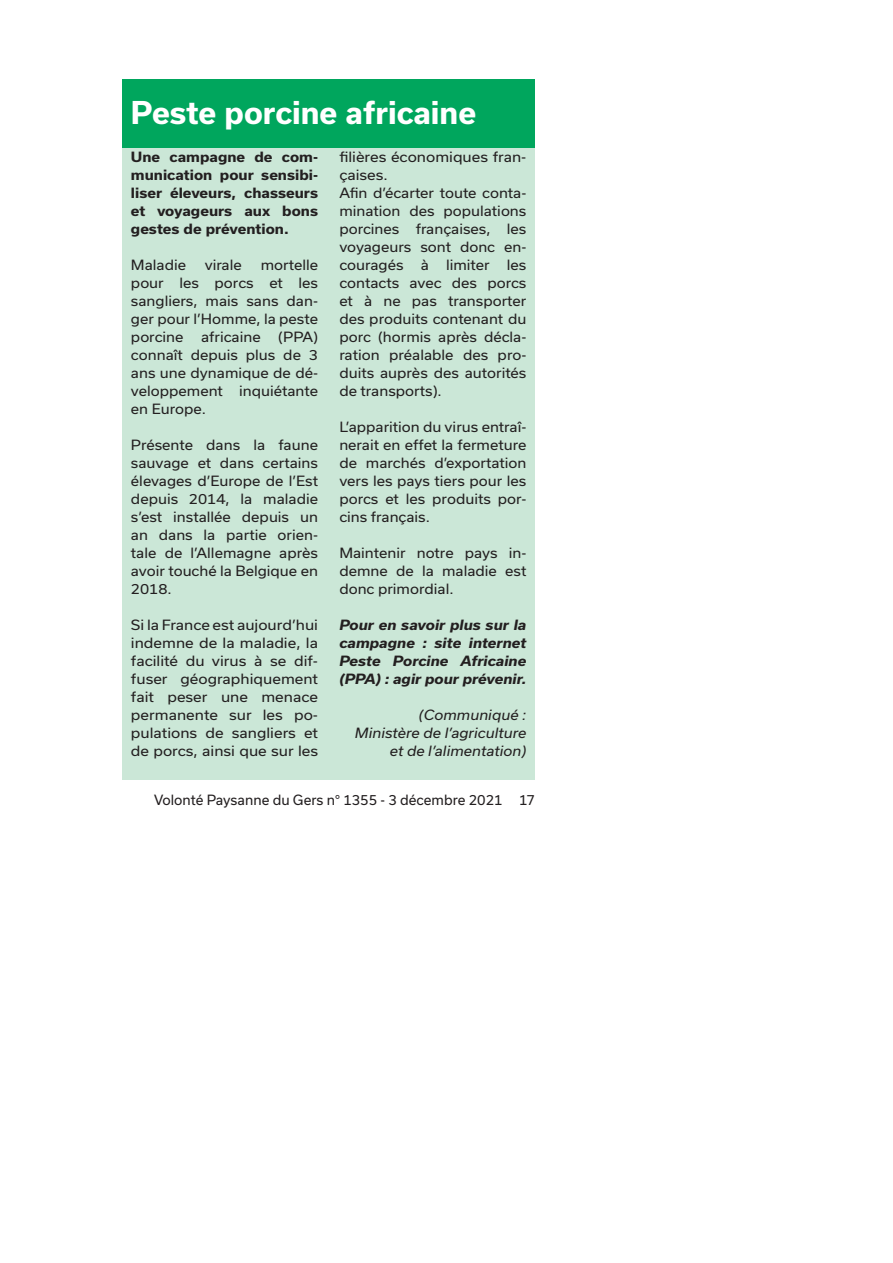
<style>
.page{position:relative;width:893px;height:1263px;background:#fff}
.page>*{position:absolute;margin:0;border:0;box-sizing:border-box;transform-origin:0 0}
.t1{font:700 30px "Usual";color:#fff}
.t2{font:13.5px/18px "Usual";color:#231f20;text-align:justify;scale:1.08 1}
.t3{font:13.5px/18px "Usual";color:#231f20;text-align:justify;scale:1.11 1}
.t4{font:700 13.5px/18px "Usual";color:#231f20;text-align:justify;scale:1.08 1}
.t5{font:italic 700 13.5px/18px "Usual";color:#231f20;text-align:justify;scale:1.08 1}
.t6{font:italic 13.5px/18px "Usual";color:#231f20;text-align:right;scale:1.08 1}
.t7{font:13.5px "Usual";color:#231f20}
</style>
<div class="page">
<div style="left:122px;top:143px;width:413px;height:636px;background:#cbe7d7"></div>
<div style="left:122px;top:79px;width:413px;height:68px;background:#00a65d"></div>
<h1 class="t1" style="left:131px;top:96px;width:347px">Peste porcine africaine</h1>
<p class="t4" style="left:131px;top:148px;width:175px">Une campagne de com&shy;munication pour sensibi&shy;liser éleveurs, chasseurs et voyageurs aux bons gestes de prévention.</p>
<p class="t2" style="left:131px;top:256px;width:53px">Maladie</p>
<p class="t2" style="left:205px;top:256px;width:36px">virale</p>
<p class="t2" style="left:131px;top:256px;width:175px;text-indent:130px">mortelle pour les porcs et les sangliers, mais sans dan&shy;ger pour l’Homme, la peste porcine</p>
<p class="t2" style="left:131px;top:328px;width:175px;text-indent:147px">(PPA) connaît depuis plus de 3 ans une dynamique de dé&shy;veloppement inquiétante en Europe.</p>
<p class="t2" style="left:131px;top:436px;width:175px">Présente dans la faune sauvage et dans certains élevages d’Europe de l’Est depuis 2014, la maladie s’est installée depuis un an dans la partie orien&shy;tale de l’Allemagne après avoir touché la Belgique en 2018.</p>
<p class="t3" style="left:131px;top:616px;width:170px">Si la France est aujourd’hui indemne de la maladie, la facilité du virus à se dif&shy;fuser géographiquement fait peser une menace permanente sur les po&shy;pulations de sangliers et de porcs, ainsi que sur les</p>
<p class="t2" style="left:201px;top:328px;width:57px">africaine</p>
<p class="t3" style="left:339px;top:148px;width:170px;text-align:left">filières économiques fran&shy;çaises.<br>Afin d’écarter toute conta&shy;mination des populations porcines françaises, les voyageurs sont donc en&shy;couragés</p>
<p class="t2" style="left:339px;top:256px;width:175px;text-indent:168px">les contacts avec des porcs et à ne pas transporter des produits contenant du porc (hormis après décla&shy;ration préalable des pro&shy;duits auprès des autorités de transports).</p>
<p class="t2" style="left:339px;top:418px;width:175px">L’apparition du virus entraî&shy;nerait en effet la fermeture de marchés d’exportation vers les pays tiers pour les porcs et les produits por&shy;cins français.</p>
<p class="t2" style="left:339px;top:544px;width:175px">Maintenir notre pays in&shy;demne de la maladie est donc primordial.</p>
<p class="t5" style="left:339px;top:616px;width:175px">Pour en savoir plus sur la campagne : site internet Peste Porcine Africaine (PPA) : agir pour prévenir.</p>
<p class="t6" style="left:355px;top:706px;width:160px">(Communiqué :<br>Ministère de l’agriculture et de l’alimentation)</p>
<p class="t2" style="left:421px;top:256px;width:9px">à</p>
<p class="t2" style="left:446px;top:256px;width:42px">limiter</p>
<p class="t7" style="left:154px;top:792px;width:382px">Volonté Paysanne du Gers n° 1355 - 3 décembre 2021 17</p>
</div>
